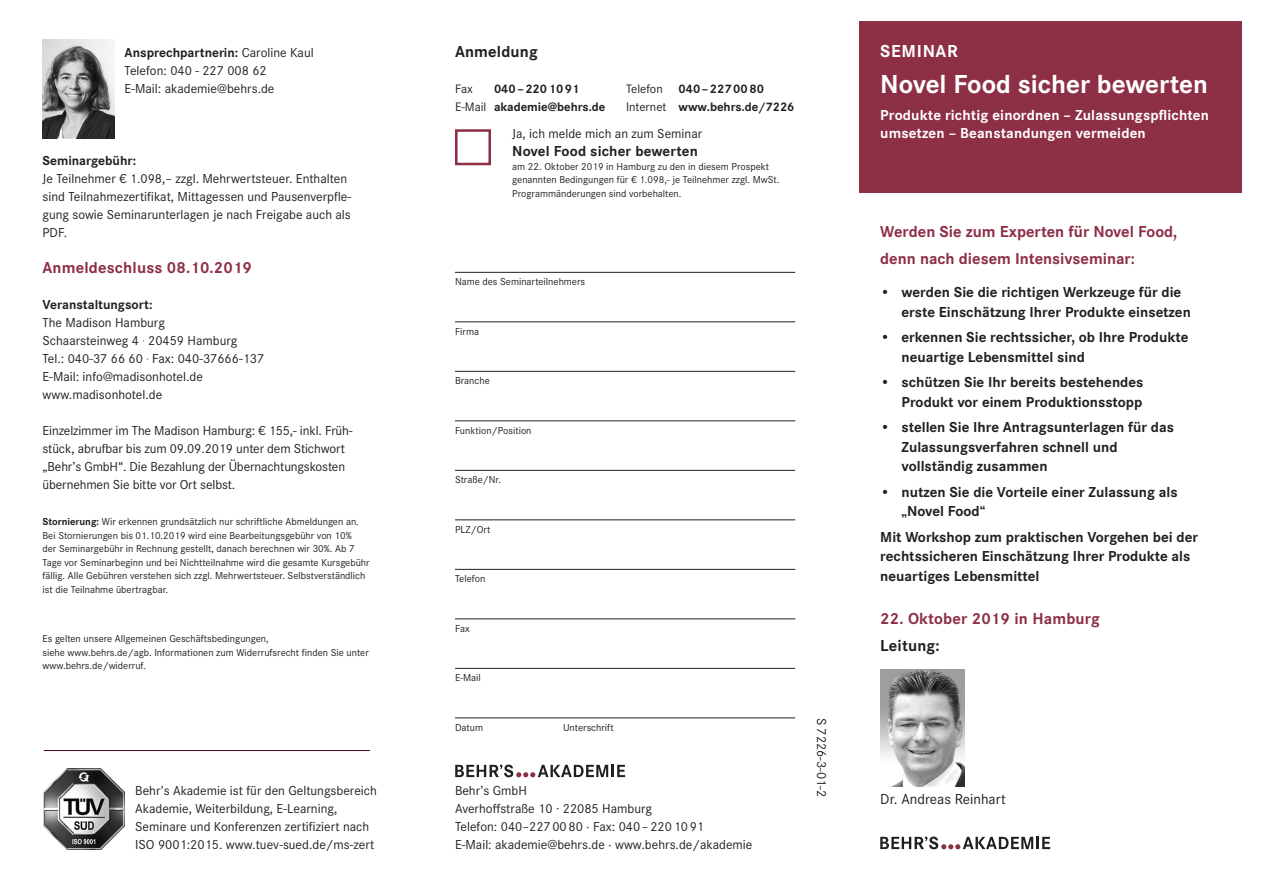
<style>
.page{position:relative;width:1263px;height:893px;background:#fff}
.page>*{position:absolute;margin:0;border:0;box-sizing:border-box;transform-origin:0 0}
.t1{font:700 27px "Corporate S";color:#fff}
.t2{font:700 18px "Corporate S";letter-spacing:.04em;color:#fff}
.t3{font:700 16.5px/27px "Corporate S";color:#8d2f45}
.t4{font:700 16.5px "Corporate S";letter-spacing:.01em;color:#231f20}
.t5{font:700 15px/19.5px "Corporate S";color:#231f20}
.t6{font:700 15px/18px "Corporate S";letter-spacing:.01em;color:#fff}
.t7{font:15px "Corporate S";color:#231f20}
.t8{font:13.5px/18px "Corporate S";color:#231f20}
.t9{font:700 13.5px "Corporate S";color:#231f20}
.t10{font:700 12.75px "Corporate S";color:#231f20}
.t11{font:12.75px "Corporate S";color:#231f20}
.t12{font:10.5px/13.5px "Corporate S";color:#231f20}
.s1{font-weight:700}
.s2{font-weight:400}
</style>
<div class="page">
<div style="left:859px;top:21px;width:383px;height:171px;background:#8d2f45"></div>
<hr style="left:455px;top:272px;width:340px;height:1px;background:#231f20">
<hr style="left:455px;top:322px;width:340px;height:1px;background:#231f20">
<hr style="left:455px;top:371px;width:340px;height:1px;background:#231f20">
<hr style="left:455px;top:421px;width:340px;height:1px;background:#231f20">
<hr style="left:455px;top:470px;width:340px;height:1px;background:#231f20">
<hr style="left:455px;top:520px;width:340px;height:1px;background:#231f20">
<hr style="left:455px;top:569px;width:340px;height:1px;background:#231f20">
<hr style="left:455px;top:619px;width:340px;height:1px;background:#231f20">
<hr style="left:455px;top:668px;width:340px;height:1px;background:#231f20">
<hr style="left:455px;top:718px;width:340px;height:1px;background:#231f20">
<svg style="left:880px;top:837px;width:170px;height:12px"></svg>
<svg style="left:455px;top:765px;width:170px;height:12px"></svg>
<img style="left:44px;top:768px;width:81px;height:81px">
<hr style="left:44px;top:750px;width:326px;height:1px;background:#500c1f">
<img style="left:43px;top:39px;width:71px;height:99px">
<div style="left:455px;top:129px;width:36px;height:36px;border:3px solid #8d2f45"></div>
<img style="left:881px;top:669px;width:83px;height:117px">
<p class="t8" style="left:125px;top:44px;width:191px"><span class="s1">Ansprechpartnerin:</span> Caroline Kaul<br>Telefon: 040 - 227 008 62<br>E-Mail: akademie@behrs.de</p>
<p class="t9" style="left:43px;top:153px;width:95px">Seminargebühr:</p>
<p class="t8" style="left:43px;top:170px;width:310px">Je Teilnehmer € 1.098,– zzgl. Mehrwertsteuer. Enthalten sind Teilnahmezertifikat, Mittagessen und Pausenverpfle&shy;gung sowie Seminarunterlagen je nach Freigabe auch als PDF.</p>
<p class="t3" style="left:43px;top:255px;width:211px">Anmeldeschluss 08.10.2019</p>
<p class="t9" style="left:43px;top:297px;width:112px">Veranstaltungsort:</p>
<p class="t8" style="left:43px;top:314px;width:223px">The Madison Hamburg<br>Schaarsteinweg 4 . 20459 Hamburg<br>Tel.: 040-37 66 60 . Fax: 040-37666-137<br>E-Mail: info@madisonhotel.de www.madisonhotel.de</p>
<p class="t8" style="left:43px;top:422px;width:311px">Einzelzimmer im The Madison Hamburg: € 155,- inkl. Früh&shy;stück, abrufbar bis zum 09.09.2019 unter dem Stichwort „Behr’s GmbH“. Die Bezahlung der Übernachtungskosten übernehmen Sie bitte vor Ort selbst.</p>
<p class="t12" style="left:43px;top:515px;width:329px"><span class="s1">Stornierung:</span> Wir erkennen grundsätzlich nur schriftliche Abmeldungen an.<br>Bei Stornierungen bis 01.10.2019 wird eine Bearbeitungsgebühr von 10%<br>der Seminargebühr in Rechnung gestellt, danach berechnen wir 30%. Ab 7<br>Tage vor Seminarbeginn und bei Nichtteilnahme wird die gesamte Kursgebühr fällig. Alle Gebühren verstehen sich zzgl. Mehrwertsteuer. Selbstverständlich ist die Teilnahme übertragbar.</p>
<p class="t12" style="left:43px;top:632px;width:328px">Es gelten unsere Allgemeinen Geschäftsbedingungen,<br>siehe www.behrs.de/agb. Informationen zum Widerrufsrecht finden Sie unter www.behrs.de/widerruf.</p>
<p class="t8" style="left:135px;top:782px;width:243px">Behr’s Akademie ist für den Geltungsbereich Akademie, Weiterbildung, E-Learning, Seminare und Konferenzen zertifiziert nach ISO 9001:2015. www.tuev-sued.de/ms-zert</p>
<p class="t4" style="left:455px;top:42px;width:84px">Anmeldung</p>
<p class="t11" style="left:455px;top:82px;width:19px">Fax</p>
<p class="t10" style="left:494px;top:82px;width:87px">040–2201091</p>
<p class="t10" style="left:626px;top:82px;width:139px"><span class="s2">Telefon</span> 040–2270080</p>
<p class="t10" style="left:455px;top:100px;width:152px"><span class="s2">E-Mail</span> akademie@behrs.de</p>
<p class="t10" style="left:626px;top:100px;width:170px"><span class="s2">Internet</span> www.behrs.de/7226</p>
<p class="t8" style="left:512px;top:125px;width:191px">Ja, ich melde mich an zum Seminar</p>
<p class="t5" style="left:512px;top:142px;width:187px">Novel Food sicher bewerten</p>
<p class="t12" style="left:512px;top:160px;width:269px">am 22. Oktober 2019 in Hamburg zu den in diesem Prospekt genannten Bedingungen für € 1.098,- je Teilnehmer zzgl. MwSt.<br>Programmänderungen sind vorbehalten.</p>
<p class="t12" style="left:455px;top:275px;width:132px">Name des Seminarteilnehmers</p>
<p class="t12" style="left:455px;top:325px;width:26px">Firma</p>
<p class="t12" style="left:455px;top:374px;width:36px">Branche</p>
<p class="t12" style="left:455px;top:424px;width:78px">Funktion/Position</p>
<p class="t12" style="left:455px;top:473px;width:48px">Straße/Nr.</p>
<p class="t12" style="left:455px;top:523px;width:37px">PLZ/Ort</p>
<p class="t12" style="left:455px;top:572px;width:32px">Telefon</p>
<p class="t12" style="left:455px;top:622px;width:16px">Fax</p>
<p class="t12" style="left:455px;top:671px;width:27px">E-Mail</p>
<p class="t12" style="left:455px;top:721px;width:30px">Datum</p>
<p class="t12" style="left:563px;top:721px;width:52px">Unterschrift</p>
<p class="t8" style="left:455px;top:782px;width:299px">Behr’s GmbH<br>Averhoffstraße 10 · 22085 Hamburg<br>Telefon: 040–2270080 · Fax: 040–2201091<br>E-Mail: akademie@behrs.de · www.behrs.de/akademie</p>
<p class="t8" style="left:830px;top:718px;width:81px;rotate:90deg">S 7226-3-01-2</p>
<h2 class="t2" style="left:880px;top:41px;width:79px">SEMINAR</h2>
<h1 class="t1" style="left:880px;top:69px;width:329px">Novel Food sicher bewerten</h1>
<p class="t6" style="left:880px;top:107px;width:330px">Produkte richtig einordnen – Zulassungspflichten umsetzen – Beanstandungen vermeiden</p>
<p class="t3" style="left:880px;top:219px;width:299px">Werden Sie zum Experten für Novel Food, denn nach diesem Intensivseminar:</p>
<p class="t5" style="left:901px;top:283px;width:291px;text-indent:-21px">• werden Sie die richtigen Werkzeuge für die erste Einschätzung Ihrer Produkte einsetzen</p>
<p class="t5" style="left:901px;top:328px;width:288px;text-indent:-21px">• erkennen Sie rechtssicher, ob Ihre Produkte neuartige Lebensmittel sind</p>
<p class="t5" style="left:880px;top:373px;width:265px;text-align:right">• schützen Sie Ihr bereits bestehendes<br>Produkt vor einem Produktionsstopp</p>
<p class="t5" style="left:901px;top:418px;width:274px;text-indent:-21px">• stellen Sie Ihre Antragsunterlagen für das<br>Zulassungsverfahren schnell und vollständig zusammen</p>
<p class="t5" style="left:901px;top:482px;width:278px;text-indent:-21px">• nutzen Sie die Vorteile einer Zulassung als „Novel Food“</p>
<p class="t5" style="left:880px;top:527px;width:319px">Mit Workshop zum praktischen Vorgehen bei der rechtssicheren Einschätzung Ihrer Produkte als neuartiges Lebensmittel</p>
<p class="t3" style="left:880px;top:606px;width:221px">22. Oktober 2019 in Hamburg</p>
<p class="t4" style="left:880px;top:636px;width:61px">Leitung:</p>
<p class="t7" style="left:880px;top:791px;width:127px">Dr. Andreas Reinhart</p>
</div>
